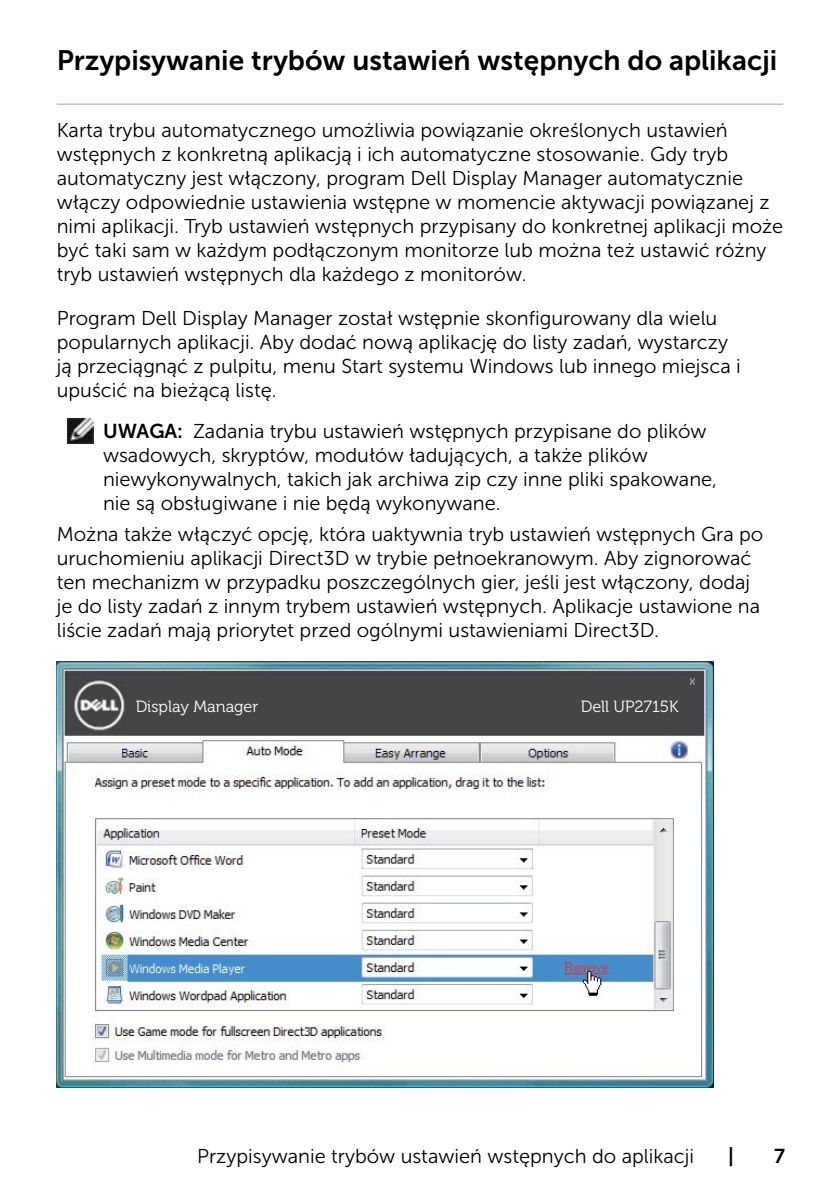
<style>
.page{position:relative;width:840px;height:1191px;background:#fff}
.page>*{position:absolute;margin:0;border:0;box-sizing:border-box;transform-origin:0 0}
.Head1{font:28px "Museo Sans For Dell 700";color:#000}
.內文{font:20px/24px "Museo Sans For Dell 300";color:#000}
.t1{font:20px "Museo Sans For Dell 700";color:#000}
.t2{font:16.2px "Museo For Dell 300";color:#fff}
.s1{font-family:"Museo Sans For Dell 700"}
</style>
<div class="page">
<hr style="left:57px;top:103px;width:725px;height:2px;background:#bec0c2">
<img style="left:67px;top:418px;width:26px;height:26px">
<img style="left:57px;top:661px;width:655px;height:426px">
<p class="Head1" style="left:57px;top:45px;width:721px">Przypisywanie trybów ustawień wstępnych do aplikacji</p>
<p class="內文" style="left:57px;top:118px;width:727px">Karta trybu automatycznego umożliwia powiązanie określonych ustawień wstępnych z konkretną aplikacją i ich automatyczne stosowanie. Gdy tryb automatyczny jest włączony, program Dell Display Manager automatycznie włączy odpowiednie ustawienia wstępne w momencie aktywacji powiązanej z nimi aplikacji. Tryb ustawień wstępnych przypisany do konkretnej aplikacji może być taki sam w każdym podłączonym monitorze lub można też ustawić różny tryb ustawień wstępnych dla każdego z monitorów.</p>
<p class="內文" style="left:57px;top:306px;width:685px">Program Dell Display Manager został wstępnie skonfigurowany dla wielu popularnych aplikacji. Aby dodać nową aplikację do listy zadań, wystarczy ją przeciągnąć z pulpitu, menu Start systemu Windows lub innego miejsca i upuścić na bieżącą listę.</p>
<p class="內文" style="left:103px;top:419px;width:615px"><span class="s1">UWAGA:</span> Zadania trybu ustawień wstępnych przypisane do plików wsadowych, skryptów, modułów ładujących, a także plików niewykonywalnych, takich jak archiwa zip czy inne pliki spakowane, nie są obsługiwane i nie będą wykonywane.</p>
<p class="內文" style="left:57px;top:522px;width:707px">Można także włączyć opcję, która uaktywnia tryb ustawień wstępnych Gra po uruchomieniu aplikacji Direct3D w trybie pełnoekranowym. Aby zignorować ten mechanizm w przypadku poszczególnych gier, jeśli jest włączony, dodaj je do listy zadań z innym trybem ustawień wstępnych. Aplikacje ustawione na liście zadań mają priorytet przed ogólnymi ustawieniami Direct3D.</p>
<p class="t2" style="left:136px;top:697px;width:124px">Display Manager</p>
<p class="t2" style="left:580px;top:697px;width:99px">Dell UP2715K</p>
<p class="內文" style="left:197px;top:1143px;width:498px">Przypisywanie trybów ustawień wstępnych do aplikacji</p>
<p class="t1" style="left:727px;top:1144px;width:7px">|</p>
<p class="t1" style="left:773px;top:1144px;width:12px">7</p>
</div>
